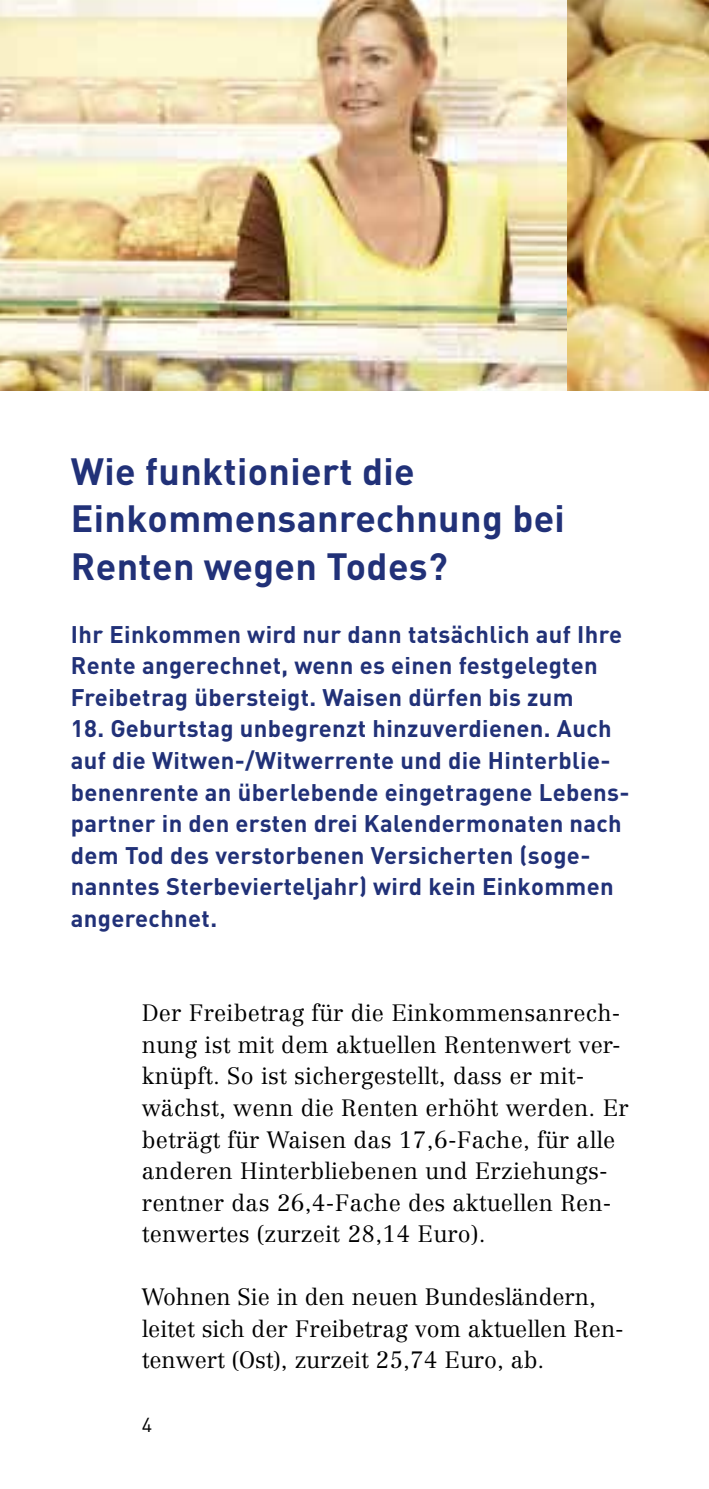
<style>
.page{position:relative;width:709px;height:1489px;background:#fff}
.page>*{position:absolute;margin:0;border:0;box-sizing:border-box;transform-origin:0 0}
.t1{font:700 37.5px/47.2px "DIN";letter-spacing:.01em;color:#213178}
.t2{font:700 23.75px/31.5px "DIN";letter-spacing:.015em;color:#213178}
.t3{font:300 23.25px/31.5px "Centennial";letter-spacing:.01em;color:#000}
.t4{font:20px "DIN";color:#000}
</style>
<div class="page">
<img style="left:0;top:0;width:709px;height:390px">
<h2 class="t1" style="left:71px;top:446px;width:495px">Wie funktioniert die<br>Einkommensanrechnung bei<br>Renten wegen Todes?</h2>
<p class="t2" style="left:71px;top:617px;width:553px">Ihr Einkommen wird nur dann tatsächlich auf Ihre<br>Rente angerechnet, wenn es einen festgelegten<br>Freibetrag übersteigt. Waisen dürfen bis zum</p>
<p class="t2" style="left:71px;top:712px;width:542px">18. Geburtstag unbegrenzt hinzuverdienen. Auch</p>
<p class="t2" style="left:71px;top:743px;width:560px">auf die Witwen-/Witwerrente und die Hinterblie&shy;benenrente an überlebende eingetragene Lebens-</p>
<p class="t2" style="left:71px;top:838px;width:521px">dem Tod des verstorbenen Versicherten (soge-</p>
<p class="t2" style="left:71px;top:806px;width:552px">partner in den ersten drei Kalendermonaten nach</p>
<p class="t2" style="left:71px;top:869px;width:544px">nanntes Sterbevierteljahr) wird kein Einkommen angerechnet.</p>
<p class="t3" style="left:142px;top:997px;width:480px;text-align:justify">Der Freibetrag für die Einkommensanrech&shy;nung ist mit dem aktuellen Rentenwert ver&shy;knüpft. So ist sichergestellt, dass er mit-</p>
<p class="t3" style="left:142px;top:1091px;width:488px">wächst, wenn die Renten erhöht werden. Er beträgt für Waisen das 17,6-Fache, für alle</p>
<p class="t3" style="left:142px;top:1154px;width:471px">anderen Hinterbliebenen und Erziehungs&shy;rentner das 26,4-Fache des aktuellen Ren-</p>
<p class="t3" style="left:142px;top:1217px;width:345px">tenwertes (zurzeit 28,14 Euro).</p>
<p class="t3" style="left:142px;top:1281px;width:456px">Wohnen Sie in den neuen Bundesländern,</p>
<p class="t3" style="left:142px;top:1312px;width:483px">leitet sich der Freibetrag vom aktuellen Ren-</p>
<p class="t3" style="left:142px;top:1344px;width:404px">tenwert (Ost), zurzeit 25,74 Euro, ab.</p>
<p class="t4" style="left:142px;top:1411px;width:12px">4</p>
</div>
